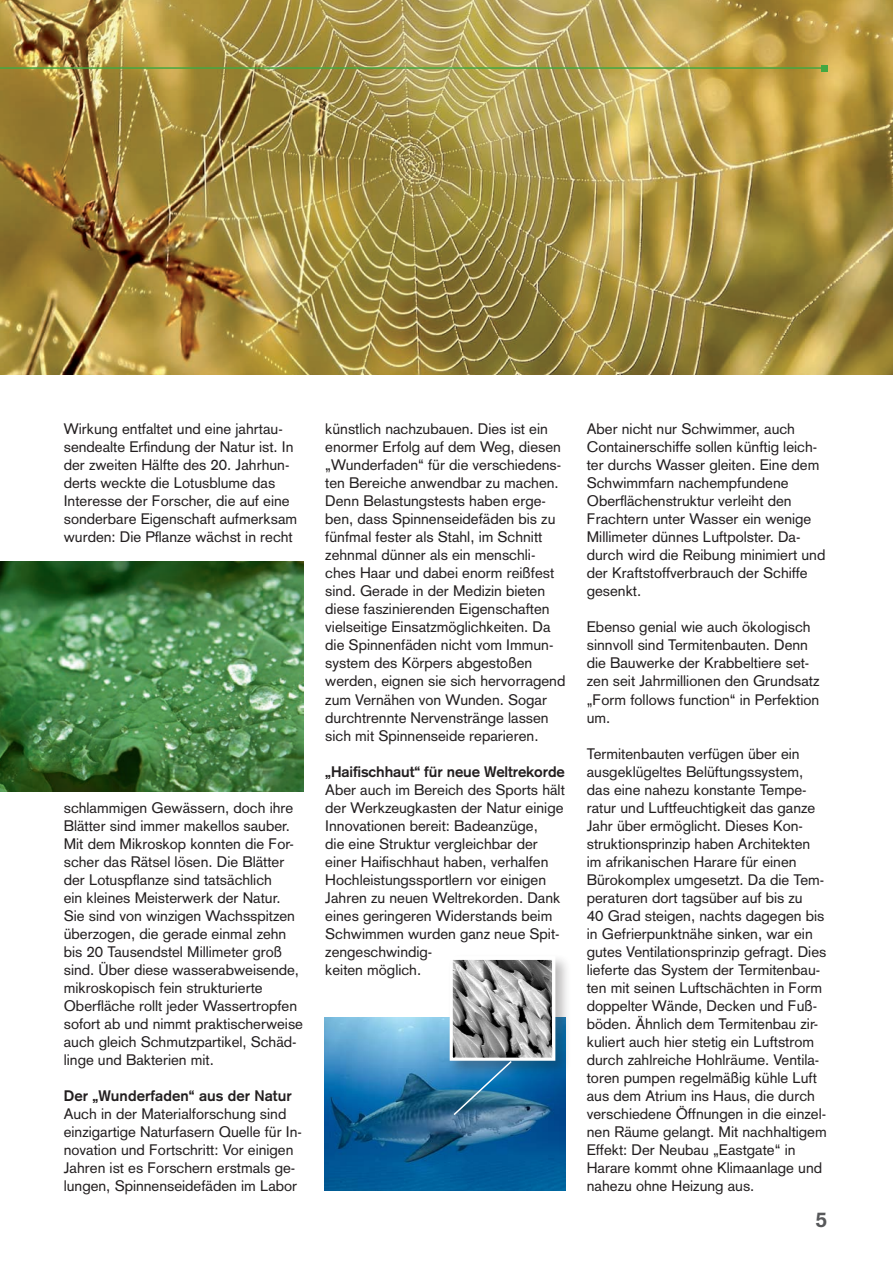
<style>
.page{position:relative;width:893px;height:1263px;background:#fff}
.page>*{position:absolute;margin:0;border:0;box-sizing:border-box;transform-origin:0 0}
.t1{font:700 21px "Akzidenz Grotesk";color:#57585a}
.t2{font:15px/18px "Akzidenz Grotesk";color:#231f20}
.t3{font:700 15px "Akzidenz Grotesk";letter-spacing:-.005em;color:#231f20}
</style>
<div class="page">
<img style="left:0;top:0;width:893px;height:375px">
<hr style="left:0;top:67px;width:824px;height:2px;background:#43a842">
<svg style="left:821px;top:65px;width:6px;height:6px"></svg>
<img style="left:0;top:561px;width:304px;height:230px">
<img style="left:325px;top:1017px;width:240px;height:174px">
<div style="left:447px;top:953px;width:125px;height:124px;background:#231f20;opacity:.3"></div>
<img style="left:454px;top:960px;width:97px;height:97px">
<div style="left:450px;top:956px;width:105px;height:105px;border:3px solid #fff"></div>
<svg style="left:452px;top:1059px;width:61px;height:58px;background:#387da8"></svg>
<p class="t2" style="left:64px;top:420px;width:235px">Wirkung entfaltet und eine jahrtau&shy;sendealte Erfindung der Natur ist. In der zweiten Hälfte des 20. Jahrhun&shy;derts weckte die Lotusblume das Interesse der Forscher, die auf eine sonderbare Eigenschaft aufmerksam wurden: Die Pflanze wächst in recht</p>
<p class="t2" style="left:587px;top:420px;width:240px">Aber nicht nur Schwimmer, auch<br>Containerschiffe sollen künftig leich&shy;ter durchs Wasser gleiten. Eine dem<br>Schwimmfarn nachempfundene<br>Oberflächenstruktur verleiht den<br>Frachtern unter Wasser ein wenige<br>Millimeter dünnes Luftpolster. Da&shy;durch wird die Reibung minimiert und der Kraftstoffverbrauch der Schiffe gesenkt.</p>
<p class="t2" style="left:587px;top:618px;width:234px">Ebenso genial wie auch ökologisch sinnvoll sind Termitenbauten. Denn die Bauwerke der Krabbeltiere set&shy;zen seit Jahrmillionen den Grundsatz „Form follows function“ in Perfektion um.</p>
<p class="t2" style="left:587px;top:744px;width:241px">Termitenbauten verfügen über ein ausgeklügeltes Belüftungssystem, das eine nahezu konstante Tempe&shy;ratur und Luftfeuchtigkeit das ganze Jahr über ermöglicht. Dieses Kon&shy;struktionsprinzip haben Architekten im afrikanischen Harare für einen Bürokomplex umgesetzt. Da die Tem&shy;peraturen dort tagsüber auf bis zu<br>40 Grad steigen, nachts dagegen bis in Gefrierpunktnähe sinken, war ein gutes Ventilationsprinzip gefragt. Dies lieferte das System der Termitenbau&shy;ten mit seinen Luftschächten in Form doppelter Wände, Decken und Fuß&shy;böden. Ähnlich dem Termitenbau zir&shy;kuliert auch hier stetig ein Luftstrom durch zahlreiche Hohlräume. Ventila&shy;toren pumpen regelmäßig kühle Luft aus dem Atrium ins Haus, die durch verschiedene Öffnungen in die einzel&shy;nen Räume gelangt. Mit nachhaltigem Effekt: Der Neubau „Eastgate“ in Harare kommt ohne Klimaanlage und nahezu ohne Heizung aus.</p>
<p class="t2" style="left:325px;top:420px;width:242px">künstlich nachzubauen. Dies ist ein enormer Erfolg auf dem Weg, diesen „Wunderfaden“ für die verschiedens&shy;ten Bereiche anwendbar zu machen.<br>Denn Belastungstests haben erge&shy;ben, dass Spinnenseidefäden bis zu fünfmal fester als Stahl, im Schnitt zehnmal dünner als ein menschli&shy;ches Haar und dabei enorm reißfest sind. Gerade in der Medizin bieten diese faszinierenden Eigenschaften vielseitige Einsatzmöglichkeiten. Da die Spinnenfäden nicht vom Immun&shy;system des Körpers abgestoßen werden, eignen sie sich hervorragend zum Vernähen von Wunden. Sogar durchtrennte Nervenstränge lassen sich mit Spinnenseide reparieren.</p>
<p class="t3" style="left:325px;top:762px;width:241px">„Haifischhaut“ für neue Weltrekorde</p>
<p class="t2" style="left:325px;top:780px;width:241px">Aber auch im Bereich des Sports hält der Werkzeugkasten der Natur einige<br>Innovationen bereit: Badeanzüge,<br>die eine Struktur vergleichbar der einer Haifischhaut haben, verhalfen<br>Hochleistungssportlern vor einigen<br>Jahren zu neuen Weltrekorden. Dank eines geringeren Widerstands beim<br>Schwimmen wurden ganz neue Spit&shy;zengeschwindig-<br>keiten möglich.</p>
<p class="t2" style="left:64px;top:798px;width:241px">schlammigen Gewässern, doch ihre Blätter sind immer makellos sauber.<br>Mit dem Mikroskop konnten die For&shy;scher das Rätsel lösen. Die Blätter der Lotuspflanze sind tatsächlich<br>ein kleines Meisterwerk der Natur.<br>Sie sind von winzigen Wachsspitzen überzogen, die gerade einmal zehn bis 20 Tausendstel Millimeter groß sind. Über diese wasserabweisende, mikroskopisch fein strukturierte Oberfläche rollt jeder Wassertropfen sofort ab und nimmt praktischerweise auch gleich Schmutzpartikel, Schäd&shy;linge und Bakterien mit.</p>
<p class="t3" style="left:64px;top:1086px;width:229px">Der „Wunderfaden“ aus der Natur</p>
<p class="t2" style="left:64px;top:1104px;width:240px">Auch in der Materialforschung sind einzigartige Naturfasern Quelle für In&shy;novation und Fortschritt: Vor einigen Jahren ist es Forschern erstmals ge&shy;lungen, Spinnenseidefäden im Labor</p>
<h1 class="t1" style="left:815px;top:1207px;width:13px">5</h1>
</div>
